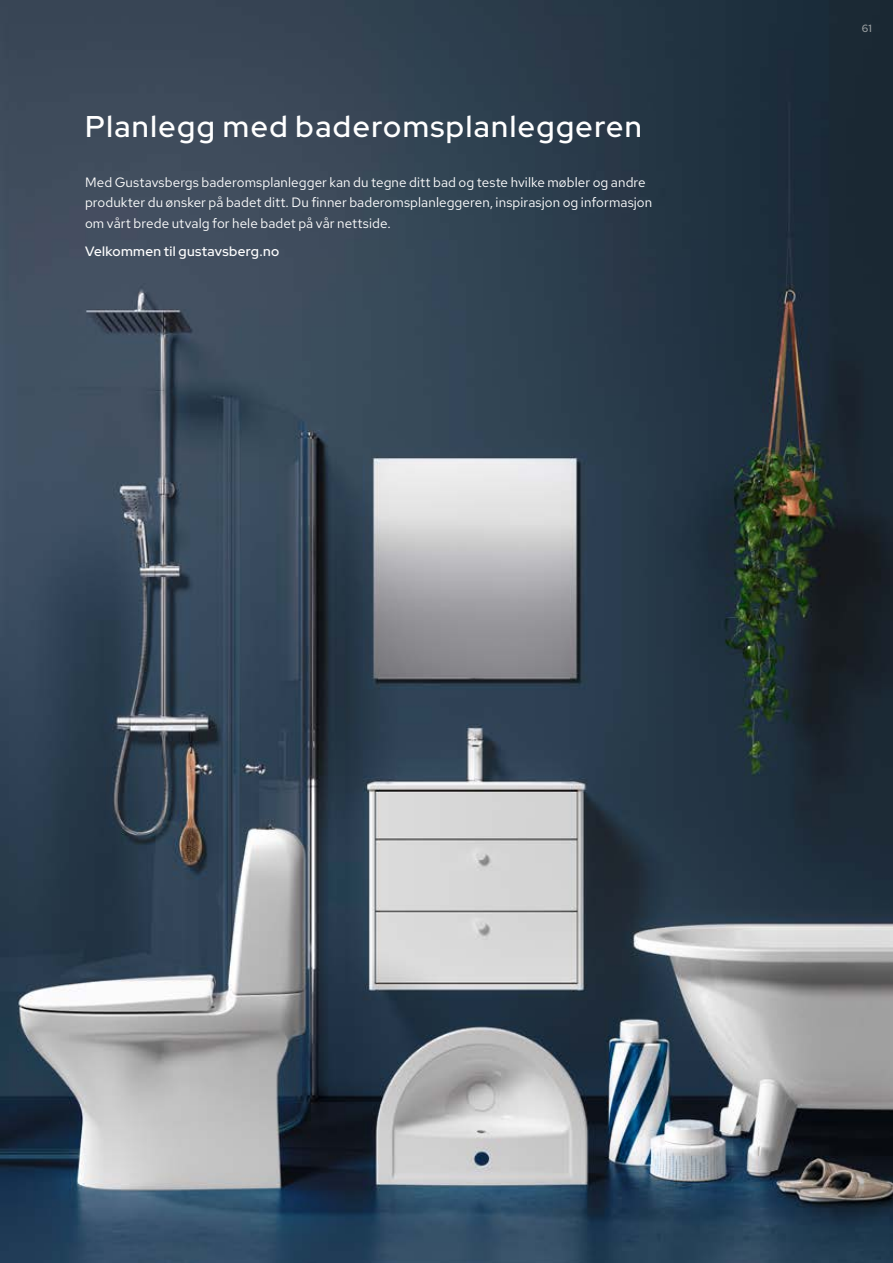
<style>
.page{position:relative;width:893px;height:1263px;background:#fff}
.page>*{position:absolute;margin:0;border:0;box-sizing:border-box;transform-origin:0 0}
.t1{font:500 30px "Red Hat Display";letter-spacing:.05em;color:#fff}
.t2{font:13.5px/20.2px "Red Hat Text";letter-spacing:.005em;color:#fff}
.t3{font:500 13.5px "Red Hat Display";letter-spacing:.025em;color:#fff}
.t4{font:500 10.5px "Red Hat Display";color:#9a9fa1}
</style>
<div class="page">
<img style="left:0;top:0;width:893px;height:1263px">
<h1 class="t1" style="left:85px;top:107px;width:558px">Planlegg med baderomsplanleggeren</h1>
<p class="t2" style="left:85px;top:172px;width:569px">Med Gustavsbergs baderomsplanlegger kan du tegne ditt bad og teste hvilke møbler og andre produkter du ønsker på badet ditt. Du finner baderomsplanleggeren, inspirasjon og informasjon om vårt brede utvalg for hele badet på vår nettside.</p>
<p class="t3" style="left:85px;top:243px;width:196px">Velkommen til gustavsberg.no</p>
<p class="t4" style="left:862px;top:21px;width:11px">61</p>
</div>
